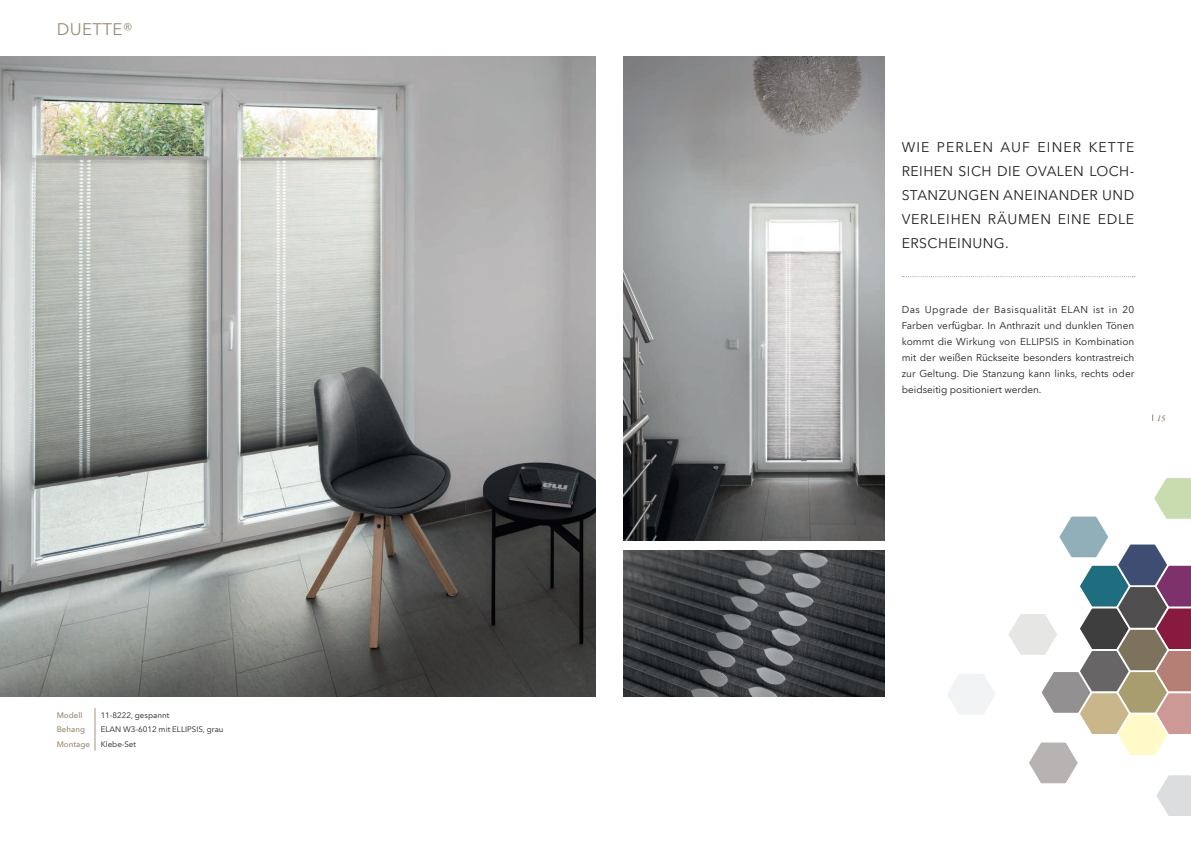
<style>
.page{position:relative;width:1191px;height:842px;background:#fff}
.page>*{position:absolute;margin:0;border:0;box-sizing:border-box;transform-origin:0 0}
.t1{font:16.8px "Avenir Next LT Com";letter-spacing:.025em;color:#998a75}
.t2{font:14px/24px "Avenir Next LT Com";letter-spacing:.03em;color:#231f20;text-align:justify}
.t3{font:10px/16px "Avenir Next LT Com";color:#231f20;text-align:justify}
.t4{font:italic 600 9px "Garamond Premr Pro";color:#998a75}
.t5{font:8px "Avenir Next LT Com";color:#231f20}
.t6{font:500 8px "Avenir Next LT Com";color:#998a75}
</style>
<div class="page">
<img style="left:0;top:57px;width:595px;height:640px">
<img style="left:624px;top:550px;width:260px;height:147px">
<img style="left:624px;top:57px;width:260px;height:483px">
<svg style="left:947px;top:674px;width:48px;height:40px"></svg>
<svg style="left:1009px;top:478px;width:182px;height:338px"></svg>
<svg style="left:95px;top:708px;width:1px;height:43px"></svg>
<svg style="left:902px;top:276px;width:232px;height:1px"></svg>
<h1 class="t1" style="left:57px;top:20px;width:78px">DUETTE®</h1>
<p class="t6" style="left:57px;top:711px;width:27px">Modell</p>
<p class="t5" style="left:101px;top:711px;width:70px">11-8222, gespannt</p>
<p class="t6" style="left:57px;top:725px;width:30px">Behang</p>
<p class="t5" style="left:101px;top:725px;width:124px">ELAN W3-6012 mit ELLIPSIS, grau</p>
<p class="t6" style="left:57px;top:739px;width:35px">Montage</p>
<p class="t5" style="left:101px;top:739px;width:37px">Klebe-Set</p>
<h2 class="t2" style="left:901px;top:135px;width:234px">WIE PERLEN AUF EINER KETTE REIHEN SICH DIE OVALEN LOCH-STANZUNGEN ANEINANDER UND VERLEIHEN RÄUMEN EINE EDLE ERSCHEINUNG.</h2>
<p class="t3" style="left:901px;top:301px;width:234px">Das Upgrade der Basisqualität ELAN ist in 20<br>Farben verfügbar. In Anthrazit und dunklen Tönen kommt die Wirkung von ELLIPSIS in Kombination mit der weißen Rückseite besonders kontrastreich zur Geltung. Die Stanzung kann links, rechts oder beidseitig positioniert werden.</p>
<p class="t4" style="left:1156px;top:412px;width:10px">15</p>
</div>
